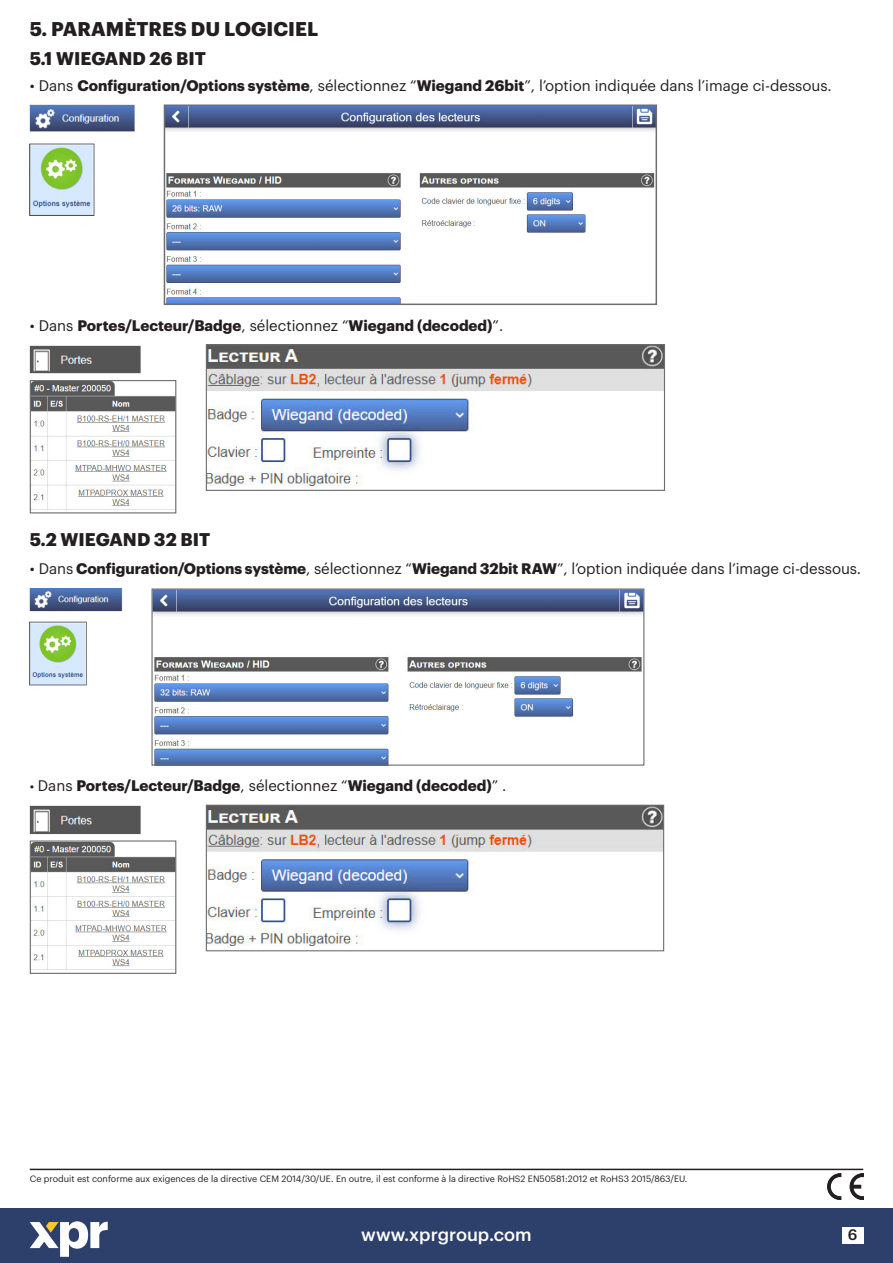
<style>
.page{position:relative;width:893px;height:1263px;background:#fff}
.page>*{position:absolute;margin:0;border:0;box-sizing:border-box;transform-origin:0 0}
.megunaslov{font:700 19.5px "Graphik";letter-spacing:.005em;color:#231f20}
.megunaslov-2{font:700 18px "Graphik";letter-spacing:.005em;color:#231f20}
.t1{font:500 18px "Graphik";color:#fff}
._12medjunaslov{font:15px "Graphik";letter-spacing:-.005em;color:#231f20}
._12medjunaslov-2{font:700 15px "Graphik";color:#231f20}
.t2{font:500 15px "Graphik";color:#231f20}
.body{font:9px "Graphik";color:#231f20}
.s1{font-weight:700}
.s2{font-weight:400}
.s3{font-weight:400;font-size:13.5px}
</style>
<div class="page">
<div style="left:0;top:1209px;width:893px;height:54px;background:#2d406c"></div>
<div style="left:842px;top:1228px;width:21px;height:16px;background:#fff"></div>
<svg style="left:30px;top:1221px;width:78px;height:36px"></svg>
<img style="left:29px;top:345px;width:112px;height:29px">
<img style="left:29px;top:806px;width:112px;height:28px">
<img style="left:208px;top:346px;width:455px;height:139px">
<div style="left:206px;top:344px;width:459px;height:147px;border:1px solid #6d6e70"></div>
<img style="left:208px;top:807px;width:454px;height:139px">
<div style="left:206px;top:805px;width:458px;height:146px;border:1px solid #6d6e70"></div>
<img style="left:30px;top:588px;width:93px;height:98px">
<img style="left:827px;top:1174px;width:36px;height:25px">
<hr style="left:30px;top:1169px;width:833px;height:1px;background:#231f20">
<img style="left:29px;top:104px;width:106px;height:112px">
<img style="left:167px;top:107px;width:487px;height:195px">
<div style="left:164px;top:104px;width:493px;height:201px;border:2px solid #6d6e70"></div>
<img style="left:153px;top:590px;width:489px;height:174px">
<div style="left:151px;top:588px;width:493px;height:178px;border:1px solid #6d6e70"></div>
<img style="left:32px;top:382px;width:142px;height:127px">
<div style="left:30px;top:380px;width:146px;height:133px;border:1px solid #6d6e70"></div>
<img style="left:32px;top:842px;width:142px;height:128px">
<div style="left:30px;top:840px;width:146px;height:134px;border:1px solid #6d6e70"></div>
<p class="megunaslov" style="left:30px;top:14px;width:290px">5. PARAMÈTRES DU LOGICIEL</p>
<p class="megunaslov-2" style="left:30px;top:45px;width:178px">5.1 WIEGAND 26 BIT</p>
<p class="_12medjunaslov" style="left:30px;top:75px;width:804px">• Dans <span class="s1">Configuration/Options système</span>, sélectionnez “<span class="s1">Wiegand 26bit</span>”, l’option indiquée dans l’image ci-dessous.</p>
<p class="_12medjunaslov-2" style="left:30px;top:314px;width:475px"><span class="s2">• Dans</span> Portes/Lecteur/Badge<span class="s2">, sélectionnez “</span>Wiegand (decoded)<span class="s2">”.</span></p>
<p class="megunaslov-2" style="left:30px;top:525px;width:182px">5.2 WIEGAND 32 BIT</p>
<p class="_12medjunaslov" style="left:30px;top:557px;width:833px">• Dans <span class="s1">Configuration/Options système</span>, sélectionnez “<span class="s1">Wiegand 32bit RAW</span>”, l’option indiquée dans l’image ci-dessous.</p>
<p class="_12medjunaslov-2" style="left:30px;top:774px;width:478px"><span class="s3">•</span> <span class="s2">Dans</span> Portes/Lecteur/Badge<span class="s2">, sélectionnez “</span>Wiegand (decoded)<span class="s2">” .</span></p>
<p class="body" style="left:30px;top:1172px;width:659px">Ce produit est conforme aux exigences de la directive CEM 2014/30/UE. En outre, il est conforme à la directive RoHS2 EN50581:2012 et RoHS3 2015/863/EU.</p>
<p class="t1" style="left:361px;top:1221px;width:172px">www.xprgroup.com</p>
<p class="t2" style="left:848px;top:1223px;width:11px">6</p>
</div>
